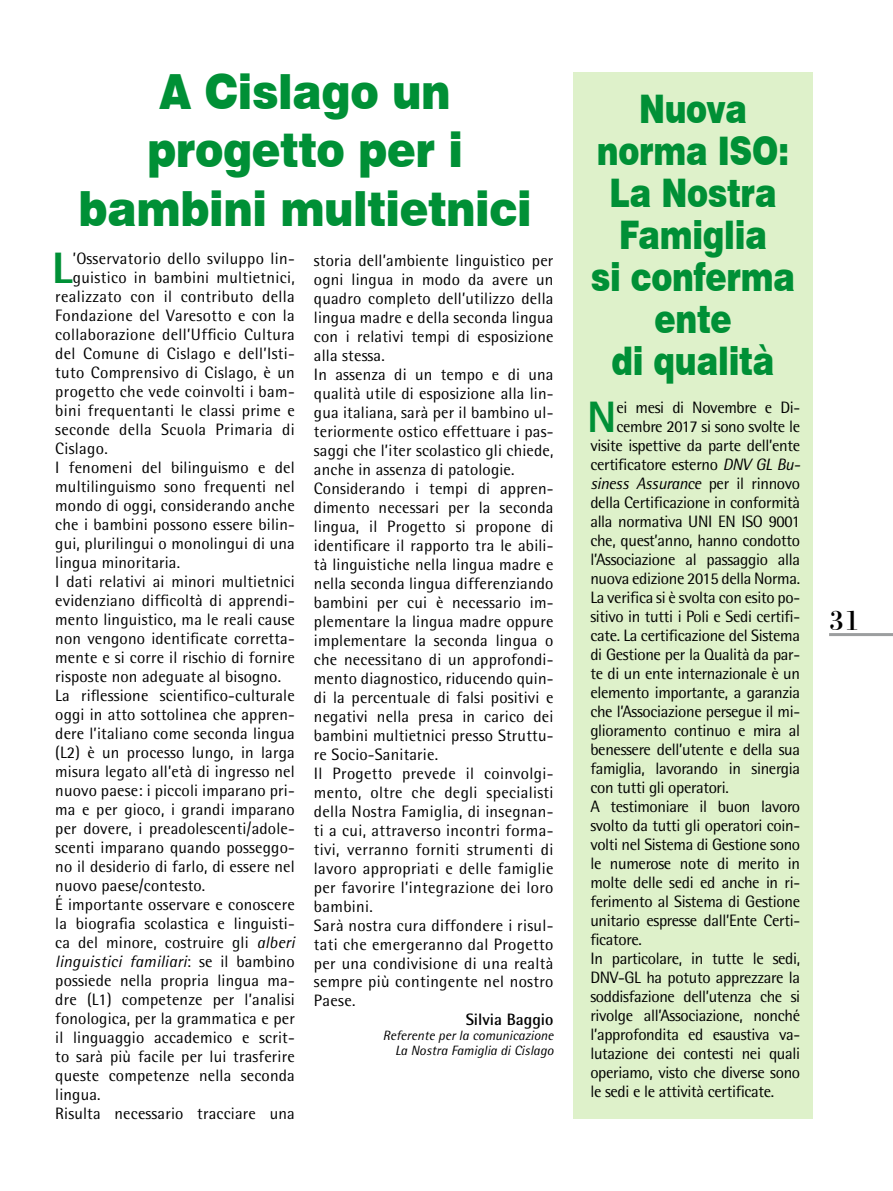
<style>
.page{position:relative;width:893px;height:1191px;background:#fff}
.page>*{position:absolute;margin:0;border:0;box-sizing:border-box;transform-origin:0 0}
.t1{font:900 48.45px/58.5px "Swiss 721 BT";letter-spacing:-.01em;color:#009036;text-align:center;scale:.89 1}
.t2{font:800 43.95px "Rotis Semi Sans Std";color:#009036}
.t3{font:900 39.45px/42px "Swiss 721 BT";letter-spacing:-.01em;color:#009036;text-align:center;scale:.81 1}
.t4{font:30px "Bodoni BT";color:#000}
.t5{font:16.5px/19px "Rotis Semi Sans Std";letter-spacing:.01em;color:#000}
.t6{font:16.5px "Rotis Semi Sans Std";letter-spacing:-.02em;color:#000}
.t7{font:italic 16.5px "Rotis Semi Sans Std";letter-spacing:.01em;color:#000}
.t8{font:italic 16.5px "Rotis Semi Sans Std";letter-spacing:-.02em;color:#000}
.t9{font:700 16.5px "Rotis Semi Sans Std";color:#000}
.t10{font:italic 13.5px/15px "Rotis Semi Sans Std";color:#000;text-align:right}
.s1{font-style:italic}
.s2{font-style:normal}
</style>
<div class="page">
<hr style="left:829px;top:633px;width:64px;height:3px;background:#9c9e9f">
<div style="left:573px;top:72px;width:240px;height:1046px;background:#def1ca"></div>
<h1 class="t1" style="left:78px;top:62px;width:511px">A Cislago un progetto per i bambini multietnici</h1>
<h2 class="t2" style="left:52px;top:241px;width:22px">L</h2>
<p class="t5" style="left:73px;top:249px;width:223px">’Osservatorio dello sviluppo lin-</p>
<p class="t5" style="left:73px;top:268px;width:223px">guistico in bambini multietnici,</p>
<p class="t5" style="left:55px;top:287px;width:241px">realizzato con il contributo della</p>
<p class="t5" style="left:55px;top:306px;width:241px">Fondazione del Varesotto e con la</p>
<p class="t5" style="left:55px;top:325px;width:241px">collaborazione dell’Ufficio Cultura</p>
<p class="t5" style="left:55px;top:344px;width:241px">del Comune di Cislago e dell’Isti-</p>
<p class="t5" style="left:55px;top:363px;width:241px">tuto Comprensivo di Cislago, è un</p>
<p class="t5" style="left:55px;top:382px;width:241px">progetto che vede coinvolti i bam-</p>
<p class="t5" style="left:55px;top:401px;width:241px">bini frequentanti le classi prime e</p>
<p class="t5" style="left:55px;top:420px;width:241px">seconde della Scuola Primaria di</p>
<p class="t5" style="left:55px;top:439px;width:54px">Cislago.</p>
<p class="t5" style="left:55px;top:458px;width:241px">I fenomeni del bilinguismo e del</p>
<p class="t5" style="left:55px;top:477px;width:241px">multilinguismo sono frequenti nel</p>
<p class="t5" style="left:55px;top:496px;width:241px">mondo di oggi, considerando anche</p>
<p class="t5" style="left:55px;top:515px;width:241px">che i bambini possono essere bilin-</p>
<p class="t5" style="left:55px;top:534px;width:241px">gui, plurilingui o monolingui di una</p>
<p class="t5" style="left:55px;top:553px;width:126px">lingua minoritaria.</p>
<p class="t5" style="left:55px;top:572px;width:241px">I dati relativi ai minori multietnici</p>
<p class="t5" style="left:55px;top:591px;width:241px">evidenziano difficoltà di apprendi-</p>
<p class="t5" style="left:55px;top:610px;width:241px">mento linguistico, ma le reali cause</p>
<p class="t5" style="left:55px;top:629px;width:241px">non vengono identificate corretta-</p>
<p class="t5" style="left:55px;top:648px;width:241px">mente e si corre il rischio di fornire</p>
<p class="t5" style="left:55px;top:667px;width:227px">risposte non adeguate al bisogno.</p>
<p class="t5" style="left:55px;top:686px;width:241px">La riflessione scientifico-culturale</p>
<p class="t5" style="left:55px;top:705px;width:241px">oggi in atto sottolinea che appren-</p>
<p class="t5" style="left:55px;top:724px;width:241px">dere l’italiano come seconda lingua</p>
<p class="t5" style="left:55px;top:742px;width:241px">(L2) è un processo lungo, in larga</p>
<p class="t5" style="left:55px;top:761px;width:241px">misura legato all’età di ingresso nel</p>
<p class="t5" style="left:55px;top:780px;width:241px">nuovo paese: i piccoli imparano pri-</p>
<p class="t5" style="left:55px;top:799px;width:241px">ma e per gioco, i grandi imparano</p>
<p class="t5" style="left:55px;top:818px;width:241px">per dovere, i preadolescenti/adole-</p>
<p class="t5" style="left:55px;top:837px;width:241px">scenti imparano quando posseggo-</p>
<p class="t5" style="left:55px;top:856px;width:241px">no il desiderio di farlo, di essere nel</p>
<p class="t5" style="left:55px;top:875px;width:152px">nuovo paese/contesto.</p>
<p class="t5" style="left:55px;top:894px;width:241px">É importante osservare e conoscere</p>
<p class="t5" style="left:55px;top:913px;width:241px">la biografia scolastica e linguisti-</p>
<p class="t5" style="left:55px;top:932px;width:241px">ca del minore, costruire gli <span class="s1">alberi</span></p>
<p class="t7" style="left:55px;top:951px;width:241px">linguistici familiari<span class="s2">: se il bambino</span></p>
<p class="t5" style="left:55px;top:970px;width:241px">possiede nella propria lingua ma-</p>
<p class="t5" style="left:55px;top:989px;width:241px">dre (L1) competenze per l’analisi</p>
<p class="t5" style="left:55px;top:1008px;width:241px">fonologica, per la grammatica e per</p>
<p class="t5" style="left:55px;top:1027px;width:241px">il linguaggio accademico e scrit-</p>
<p class="t5" style="left:55px;top:1046px;width:241px">to sarà più facile per lui trasferire</p>
<p class="t5" style="left:55px;top:1065px;width:241px">queste competenze nella seconda</p>
<p class="t5" style="left:55px;top:1084px;width:47px">lingua.</p>
<p class="t5" style="left:55px;top:1103px;width:241px">Risulta necessario tracciare una</p>
<p class="t5" style="left:314px;top:251px;width:241px">storia dell’ambiente linguistico per ogni lingua in modo da avere un quadro completo dell’utilizzo della lingua madre e della seconda lingua con i relativi tempi di esposizione alla stessa.<br>In assenza di un tempo e di una qualità utile di esposizione alla lin&shy;gua italiana, sarà per il bambino ul&shy;teriormente ostico effettuare i pas&shy;saggi che l’iter scolastico gli chiede, anche in assenza di patologie.<br>Considerando i tempi di appren&shy;dimento necessari per la seconda lingua, il Progetto si propone di identificare il rapporto tra le abili&shy;tà linguistiche nella lingua madre e nella seconda lingua differenziando bambini per cui è necessario im&shy;plementare la lingua madre oppure implementare la seconda lingua o che necessitano di un approfondi&shy;mento diagnostico, riducendo quin&shy;di la percentuale di falsi positivi e negativi nella presa in carico dei bambini multietnici presso Struttu&shy;re Socio-Sanitarie.<br>Il Progetto prevede il coinvolgi&shy;mento, oltre che degli specialisti della Nostra Famiglia, di insegnan&shy;ti a cui, attraverso incontri forma&shy;tivi, verranno forniti strumenti di lavoro appropriati e delle famiglie per favorire l’integrazione dei loro bambini.<br>Sarà nostra cura diffondere i risul&shy;tati che emergeranno dal Progetto per una condivisione di una realtà sempre più contingente nel nostro Paese.</p>
<p class="t9" style="left:466px;top:1009px;width:89px">Silvia Baggio</p>
<p class="t10" style="left:383px;top:1028px;width:172px">Referente per la comunicazione<br>La Nostra Famiglia di Cislago</p>
<h3 class="t3" style="left:591px;top:87px;width:254px">Nuova norma ISO:<br>La Nostra<br>Famiglia<br>si conferma ente<br>di qualità</h3>
<h2 class="t2" style="left:587px;top:389px;width:31px">N</h2>
<p class="t6" style="left:616px;top:398px;width:185px">ei mesi di Novembre e Di-</p>
<p class="t6" style="left:616px;top:417px;width:185px">cembre 2017 si sono svolte le</p>
<p class="t6" style="left:590px;top:436px;width:211px">visite ispettive da parte dell’ente</p>
<p class="t6" style="left:590px;top:455px;width:211px">certificatore esterno <span class="s1">DNV GL Bu-</span></p>
<p class="t8" style="left:590px;top:474px;width:211px">siness Assurance <span class="s2">per il rinnovo</span></p>
<p class="t6" style="left:590px;top:493px;width:211px">della Certificazione in conformità</p>
<p class="t6" style="left:590px;top:512px;width:211px">alla normativa UNI EN ISO 9001</p>
<p class="t6" style="left:590px;top:531px;width:211px">che, quest’anno, hanno condotto</p>
<p class="t6" style="left:590px;top:550px;width:211px">l’Associazione al passaggio alla</p>
<p class="t6" style="left:590px;top:569px;width:211px">nuova edizione 2015 della Norma.</p>
<p class="t6" style="left:590px;top:588px;width:211px">La verifica si è svolta con esito po-</p>
<p class="t6" style="left:590px;top:607px;width:211px">sitivo in tutti i Poli e Sedi certifi-</p>
<p class="t6" style="left:590px;top:626px;width:211px">cate. La certificazione del Sistema</p>
<p class="t6" style="left:590px;top:645px;width:211px">di Gestione per la Qualità da par-</p>
<p class="t6" style="left:590px;top:664px;width:211px">te di un ente internazionale è un</p>
<p class="t6" style="left:590px;top:683px;width:211px">elemento importante, a garanzia</p>
<p class="t6" style="left:590px;top:701px;width:211px">che l’Associazione persegue il mi-</p>
<p class="t6" style="left:590px;top:720px;width:211px">glioramento continuo e mira al</p>
<p class="t6" style="left:590px;top:739px;width:211px">benessere dell’utente e della sua</p>
<p class="t6" style="left:590px;top:758px;width:211px">famiglia, lavorando in sinergia</p>
<p class="t6" style="left:590px;top:777px;width:140px">con tutti gli operatori.</p>
<p class="t6" style="left:590px;top:796px;width:211px">A testimoniare il buon lavoro</p>
<p class="t6" style="left:590px;top:815px;width:211px">svolto da tutti gli operatori coin-</p>
<p class="t6" style="left:590px;top:834px;width:211px">volti nel Sistema di Gestione sono</p>
<p class="t6" style="left:590px;top:853px;width:211px">le numerose note di merito in</p>
<p class="t6" style="left:590px;top:872px;width:211px">molte delle sedi ed anche in ri-</p>
<p class="t6" style="left:590px;top:891px;width:211px">ferimento al Sistema di Gestione</p>
<p class="t6" style="left:590px;top:910px;width:211px">unitario espresse dall’Ente Certi-</p>
<p class="t5" style="left:590px;top:929px;width:53px">ficatore.</p>
<p class="t6" style="left:590px;top:948px;width:211px">In particolare, in tutte le sedi,</p>
<p class="t6" style="left:590px;top:967px;width:211px">DNV-GL ha potuto apprezzare la</p>
<p class="t6" style="left:590px;top:986px;width:211px">soddisfazione dell’utenza che si</p>
<p class="t6" style="left:590px;top:1005px;width:211px">rivolge all’Associazione, nonché</p>
<p class="t6" style="left:590px;top:1024px;width:211px">l’approfondita ed esaustiva va-</p>
<p class="t6" style="left:590px;top:1043px;width:211px">lutazione dei contesti nei quali</p>
<p class="t6" style="left:590px;top:1062px;width:211px">operiamo, visto che diverse sono</p>
<p class="t6" style="left:590px;top:1081px;width:185px">le sedi e le attività certificate.</p>
<h3 class="t4" style="left:829px;top:601px;width:32px">31</h3>
</div>
